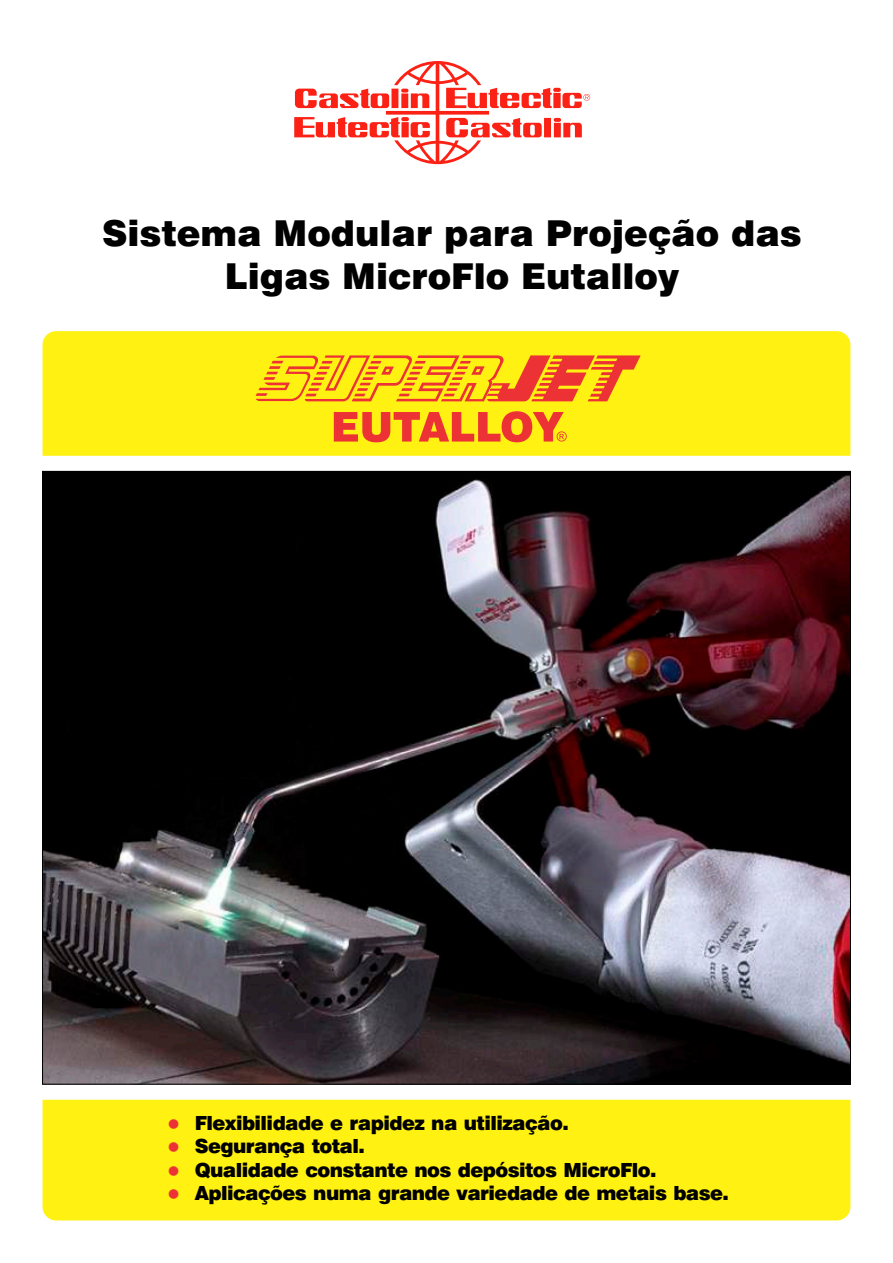
<style>
.page{position:relative;width:893px;height:1263px;background:#fff}
.page>*{position:absolute;margin:0;border:0;box-sizing:border-box;transform-origin:0 0}
.t1{font:900 35.7px/42.9px "Swiss 721 BT";color:#000;text-align:center}
.t2{font:900 19.5px/23.4px "Swiss 721 BT";letter-spacing:-.03em;color:#000}
.t3{font:16.65px/23.4px "Wingdings";color:#ed3235;text-align:justify}
</style>
<div class="page">
<div style="left:43px;top:331px;width:807px;height:125px;background:#fff213"></div>
<svg style="left:256px;top:355px;width:385px;height:87px;background:#f8b21e"></svg>
<img style="left:44px;top:473px;width:805px;height:609px">
<div style="left:43px;top:1100px;width:807px;height:120px;background:#fff213"></div>
<svg style="left:294px;top:61px;width:296px;height:103px"></svg>
<h1 class="t1" style="left:102px;top:215px;width:701px">Sistema Modular para Projeção das<br>Ligas MicroFlo Eutalloy</h1>
<p class="t3" style="left:167px;top:1113px;width:14px">● ● ● ●</p>
<p class="t2" style="left:195px;top:1113px;width:536px">Flexibilidade e rapidez na utilização.<br>Segurança total.<br>Qualidade constante nos depósitos MicroFlo.<br>Aplicações numa grande variedade de metais base.</p>
</div>
